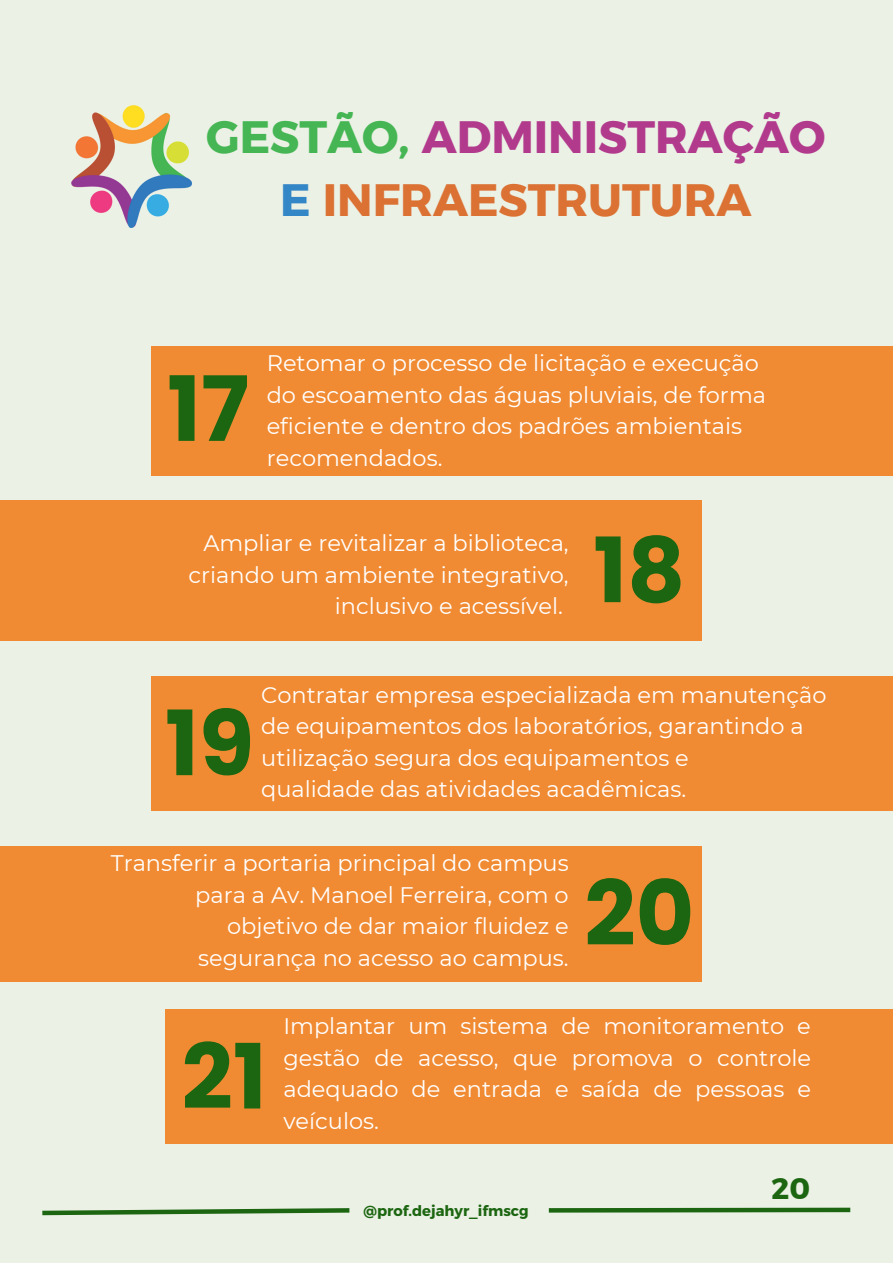
<style>
.page{position:relative;width:893px;height:1264px;background:#fff}
.page>*{position:absolute;margin:0;border:0;box-sizing:border-box;transform-origin:0 0}
.t1{font:700 89.85px "Poppins";color:#1c6611}
.t2{font:45.15px/63px "Kief Montaser Bold";color:#db7234;text-align:center}
.t3{font:29.4px "Kief Montaser Bold";color:#1c6611}
.t4{font:22.5px/31.5px "Montserrat";color:#fff}
.t5{font:700 14.7px "Montserrat";color:#1c6611}
.s1{color:#45b653}
.s2{color:#b23a8d}
.s3{color:#3387c6}
</style>
<div class="page">
<div style="left:0;top:0;width:892px;height:1262px;background:#ebf1e5"></div>
<div style="left:0;top:500px;width:701px;height:140px;background:#f08b33"></div>
<div style="left:0;top:845px;width:701px;height:136px;background:#f08b33"></div>
<div style="left:151px;top:676px;width:741px;height:135px;background:#f08b33"></div>
<div style="left:151px;top:346px;width:741px;height:129px;background:#f08b33"></div>
<div style="left:165px;top:1009px;width:727px;height:135px;background:#f08b33"></div>
<img style="left:72px;top:105px;width:120px;height:123px">
<svg style="left:42px;top:1208px;width:308px;height:8px"></svg>
<svg style="left:548px;top:1207px;width:303px;height:6px;background:#508946"></svg>
<p class="t2" style="left:206px;top:105px;width:621px"><span class="s1">GESTÃO,</span> <span class="s2">ADMINISTRAÇÃO<br></span><span class="s3">E</span> INFRAESTRUTURA</p>
<p class="t1" style="left:167px;top:346px;width:83px">17</p>
<p class="t4" style="left:267px;top:347px;width:493px">Retomar o processo de licitação e execução</p>
<p class="t4" style="left:267px;top:379px;width:501px">do escoamento das águas pluviais, de forma eficiente e dentro dos padrões ambientais recomendados.</p>
<p class="t4" style="left:203px;top:527px;width:367px">Ampliar e revitalizar a biblioteca,</p>
<p class="t4" style="left:188px;top:558px;width:381px">criando um ambiente integrativo,</p>
<p class="t4" style="left:335px;top:590px;width:229px">inclusivo e acessível.</p>
<p class="t1" style="left:593px;top:508px;width:94px">18</p>
<p class="t1" style="left:165px;top:680px;width:91px">19</p>
<p class="t4" style="left:261px;top:679px;width:566px">Contratar empresa especializada em manutenção de equipamentos dos laboratórios, garantindo a utilização segura dos equipamentos e</p>
<p class="t4" style="left:261px;top:773px;width:426px">qualidade das atividades acadêmicas.</p>
<p class="t4" style="left:111px;top:847px;width:459px;text-align:right">Transferir a portaria principal do campus para a Av. Manoel Ferreira, com o objetivo de dar maior fluidez e segurança no acesso ao campus.</p>
<p class="t1" style="left:584px;top:850px;width:111px">20</p>
<p class="t1" style="left:181px;top:1014px;width:87px">21</p>
<p class="t4" style="left:283px;top:1010px;width:529px;text-align:justify">Implantar um sistema de monitoramento e gestão de acesso, que promova o controle adequado de entrada e saída de pessoas e veículos.</p>
<p class="t5" style="left:363px;top:1201px;width:167px">@prof.dejahyr_ifmscg</p>
<p class="t3" style="left:771px;top:1170px;width:40px">20</p>
</div>
